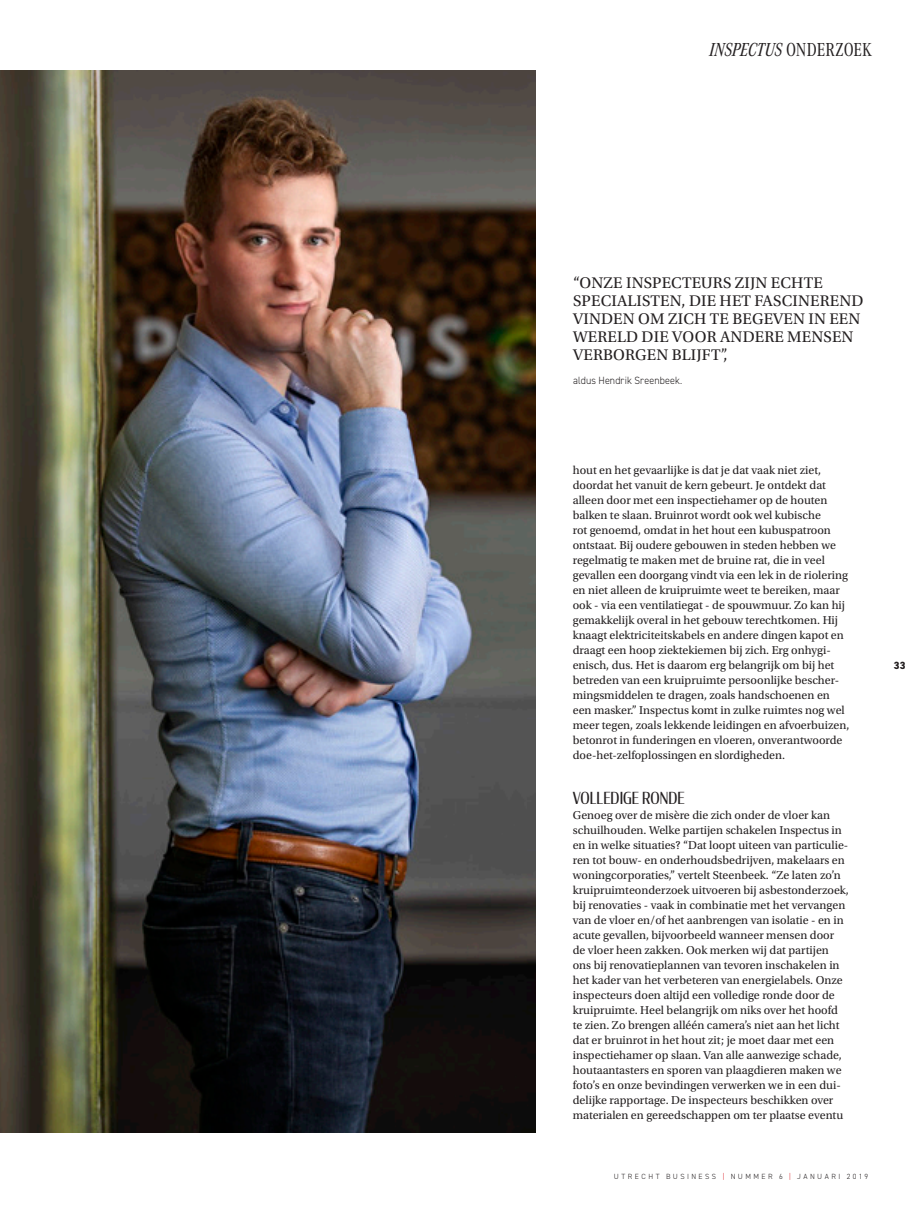
<style>
.page{position:relative;width:915px;height:1212px;background:#fff}
.page>*{position:absolute;margin:0;border:0;box-sizing:border-box;transform-origin:0 0}
.t1{font:italic 19.5px "Corporate A Cond Pro";color:#231f20}
.Tussenkop{font:16.5px "Condor Cond";letter-spacing:.005em;color:#231f20}
.streamer_utopia{font:16.2px/17.9px "Utopia Std";letter-spacing:.01em;color:#231f20}
.platte_tekst{font:12px/15px "Utopia Std";color:#231f20}
.fotbijschrift_dinn{font:300 10.5px "DIN2014";letter-spacing:.01em;color:#231f20;scale:.95 1}
.t2{font:800 10.5px "DIN2014";color:#231f20}
.t3{font:300 7.5px "DIN2014";letter-spacing:.325em;color:#231f20}
.s1{font-style:normal}
.s2{color:#d81c23}
</style>
<div class="page">
<img style="left:0;top:70px;width:535px;height:1063px">
<p class="t1" style="left:709px;top:36px;width:165px">INSPECTUS <span class="s1">ONDERZOEK</span></p>
<p class="streamer_utopia" style="left:573px;top:274px;width:292px">“ONZE INSPECTEURS ZIJN ECHTE<br>SPECIALISTEN, DIE HET FASCINEREND<br>VINDEN OM ZICH TE BEGEVEN IN EEN<br>WERELD DIE VOOR ANDERE MENSEN<br>VERBORGEN BLIJFT”,</p>
<p class="fotbijschrift_dinn" style="left:573px;top:374px;width:116px">aldus Hendrik Sreenbeek.</p>
<p class="platte_tekst" style="left:572px;top:463px;width:278px">hout en het gevaarlijke is dat je dat vaak niet ziet, doordat het vanuit de kern gebeurt. Je ontdekt dat alleen door met een inspectiehamer op de houten balken te slaan. Bruinrot wordt ook wel kubische<br>rot genoemd, omdat in het hout een kubuspatroon ontstaat. Bij oudere gebouwen in steden hebben we regelmatig te maken met de bruine rat, die in veel gevallen een doorgang vindt via een lek in de riolering en niet alleen de kruipruimte weet te bereiken, maar ook - via een ventilatiegat - de spouwmuur. Zo kan hij gemakkelijk overal in het gebouw terechtkomen. Hij knaagt elektriciteitskabels en andere dingen kapot en draagt een hoop ziektekiemen bij zich. Erg onhygi&shy;ënisch, dus. Het is daarom erg belangrijk om bij het betreden van een kruipruimte persoonlijke bescher&shy;mingsmiddelen te dragen, zoals handschoenen en een masker.” Inspectus komt in zulke ruimtes nog wel meer tegen, zoals lekkende leidingen en afvoerbuizen, betonrot in funderingen en vloeren, onverantwoorde doe-het-zelfoplossingen en slordigheden.</p>
<p class="Tussenkop" style="left:572px;top:788px;width:114px">VOLLEDIGE RONDE</p>
<p class="platte_tekst" style="left:572px;top:808px;width:277px">Genoeg over de misère die zich onder de vloer kan schuilhouden. Welke partijen schakelen Inspectus in en in welke situaties? “Dat loopt uiteen van particulie&shy;ren tot bouw- en onderhoudsbedrijven, makelaars en woningcorporaties,” vertelt Steenbeek. “Ze laten zo’n kruipruimteonderzoek uitvoeren bij asbestonderzoek, bij renovaties - vaak in combinatie met het vervangen van de vloer en/of het aanbrengen van isolatie - en in acute gevallen, bijvoorbeeld wanneer mensen door de vloer heen zakken. Ook merken wij dat partijen ons bij renovatieplannen van tevoren inschakelen in het kader van het verbeteren van energielabels. Onze inspecteurs doen altijd een volledige ronde door de kruipruimte. Heel belangrijk om niks over het hoofd te zien. Zo brengen alléén camera’s niet aan het licht dat er bruinrot in het hout zit; je moet daar met een inspectiehamer op slaan. Van alle aanwezige schade, houtaantasters en sporen van plaagdieren maken we foto’s en onze bevindingen verwerken we in een dui&shy;delijke rapportage. De inspecteurs beschikken over materialen en gereedschappen om ter plaatse eventu</p>
<p class="t3" style="left:613px;top:1172px;width:256px">UTRECHT BUSINESS <span class="s2">|</span> NUMMER 6 <span class="s2">|</span> JANUARI 2019</p>
<p class="t2" style="left:893px;top:658px;width:14px">33</p>
</div>
